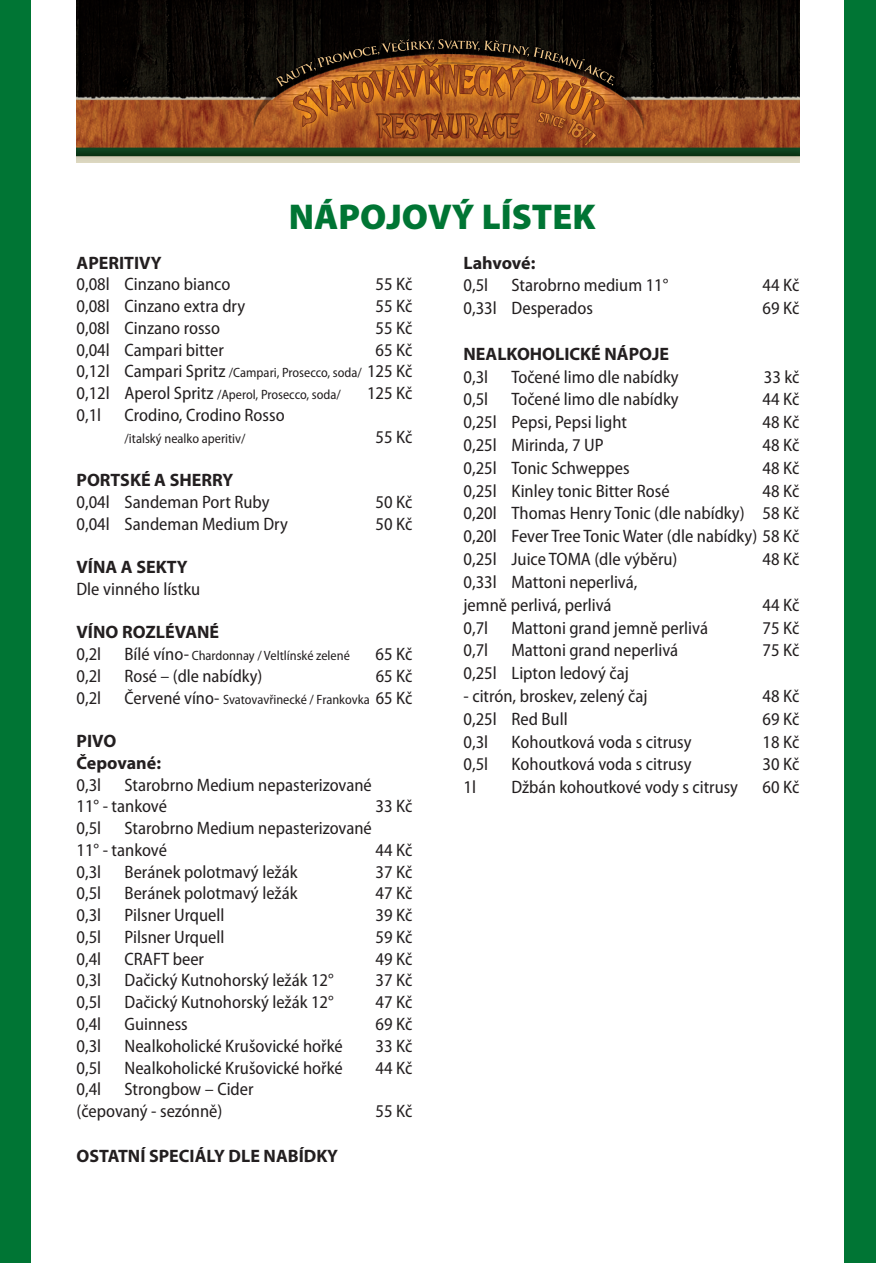
<style>
.page{position:relative;width:876px;height:1263px;background:#007534}
.page>*{position:absolute;margin:0;border:0;box-sizing:border-box;transform-origin:0 0}
.základní_písmo{font:900 36px "Myriad Pro";color:#007534}
.základní_písmo-2{font:semi-condensed 18px/21.8px "Myriad Pro";color:#231f20}
.základní_písmo-3{font:700 18px "Myriad Pro";color:#231f20}
.základní_písmo-4{font:semi-condensed 13.5px "Myriad Pro";color:#231f20}
.s1{font-size:13.5px}
.s2{font-size:18px}
</style>
<div class="page">
<div style="left:32px;top:0;width:812px;height:1263px;background:#fff"></div>
<img style="left:77px;top:0;width:722px;height:163px">
<p class="základní_písmo" style="left:289px;top:196px;width:308px">NÁPOJOVÝ LÍSTEK</p>
<p class="základní_písmo-3" style="left:77px;top:252px;width:86px">APERITIVY</p>
<p class="základní_písmo-2" style="left:77px;top:274px;width:155px">0,08l Cinzano bianco</p>
<p class="základní_písmo-2" style="left:376px;top:274px;width:38px">55 Kč</p>
<p class="základní_písmo-2" style="left:77px;top:296px;width:170px">0,08l Cinzano extra dry</p>
<p class="základní_písmo-2" style="left:376px;top:296px;width:38px">55 Kč</p>
<p class="základní_písmo-2" style="left:77px;top:317px;width:145px">0,08l Cinzano rosso</p>
<p class="základní_písmo-2" style="left:376px;top:317px;width:38px">55 Kč</p>
<p class="základní_písmo-2" style="left:77px;top:339px;width:149px">0,04l Campari bitter</p>
<p class="základní_písmo-2" style="left:376px;top:339px;width:38px">65 Kč</p>
<p class="základní_písmo-2" style="left:77px;top:361px;width:338px">0,12l Campari Spritz <span class="s1">/Campari, Prosecco, soda/</span> 125 Kč</p>
<p class="základní_písmo-4" style="left:77px;top:387px;width:266px"><span class="s2">0,12l Aperol Spritz</span> /Aperol, Prosecco, soda/</p>
<p class="základní_písmo-2" style="left:367px;top:383px;width:47px">125 Kč</p>
<p class="základní_písmo-2" style="left:77px;top:404px;width:26px">0,1l</p>
<p class="základní_písmo-2" style="left:125px;top:404px;width:162px">Crodino, Crodino Rosso</p>
<p class="základní_písmo-4" style="left:125px;top:431px;width:122px">/italský nealko aperitiv/</p>
<p class="základní_písmo-2" style="left:376px;top:426px;width:38px">55 Kč</p>
<p class="základní_písmo-3" style="left:77px;top:470px;width:158px">PORTSKÉ A SHERRY</p>
<p class="základní_písmo-2" style="left:77px;top:491px;width:195px">0,04l Sandeman Port Ruby</p>
<p class="základní_písmo-2" style="left:376px;top:491px;width:38px">50 Kč</p>
<p class="základní_písmo-2" style="left:77px;top:513px;width:213px">0,04l Sandeman Medium Dry</p>
<p class="základní_písmo-2" style="left:376px;top:513px;width:38px">50 Kč</p>
<p class="základní_písmo-3" style="left:77px;top:557px;width:113px">VÍNA A SEKTY</p>
<p class="základní_písmo-2" style="left:77px;top:578px;width:125px">Dle vinného lístku</p>
<p class="základní_písmo-3" style="left:77px;top:622px;width:144px">VÍNO ROZLÉVANÉ</p>
<p class="základní_písmo-2" style="left:77px;top:644px;width:26px">0,2l</p>
<p class="základní_písmo-4" style="left:125px;top:648px;width:227px"><span class="s2">Bílé víno-</span> Chardonnay / Veltlínské zelené</p>
<p class="základní_písmo-2" style="left:376px;top:644px;width:38px">65 Kč</p>
<p class="základní_písmo-2" style="left:77px;top:665px;width:26px">0,2l</p>
<p class="základní_písmo-2" style="left:125px;top:665px;width:139px">Rosé – (dle nabídky)</p>
<p class="základní_písmo-2" style="left:376px;top:665px;width:38px">65 Kč</p>
<p class="základní_písmo-2" style="left:77px;top:687px;width:26px">0,2l</p>
<p class="základní_písmo-4" style="left:125px;top:692px;width:290px"><span class="s2">Červené víno-</span> Svatovavřinecké / Frankovka <span class="s2">65 Kč</span></p>
<p class="základní_písmo-3" style="left:77px;top:731px;width:41px">PIVO</p>
<p class="základní_písmo-3" style="left:77px;top:753px;width:86px">Čepované:</p>
<p class="základní_písmo-2" style="left:77px;top:774px;width:26px">0,3l</p>
<p class="základní_písmo-2" style="left:77px;top:774px;width:297px;text-indent:48px">Starobrno Medium nepasterizované<br>11° - tankové</p>
<p class="základní_písmo-2" style="left:376px;top:796px;width:38px">33 Kč</p>
<p class="základní_písmo-2" style="left:77px;top:818px;width:26px">0,5l</p>
<p class="základní_písmo-2" style="left:77px;top:818px;width:297px;text-indent:48px">Starobrno Medium nepasterizované<br>11° - tankové</p>
<p class="základní_písmo-2" style="left:376px;top:839px;width:38px">44 Kč</p>
<p class="základní_písmo-2" style="left:77px;top:861px;width:26px">0,3l</p>
<p class="základní_písmo-2" style="left:125px;top:861px;width:174px">Beránek polotmavý ležák</p>
<p class="základní_písmo-2" style="left:376px;top:861px;width:38px">37 Kč</p>
<p class="základní_písmo-2" style="left:77px;top:883px;width:26px">0,5l</p>
<p class="základní_písmo-2" style="left:125px;top:883px;width:174px">Beránek polotmavý ležák</p>
<p class="základní_písmo-2" style="left:376px;top:883px;width:38px">47 Kč</p>
<p class="základní_písmo-2" style="left:77px;top:905px;width:26px">0,3l</p>
<p class="základní_písmo-2" style="left:125px;top:905px;width:102px">Pilsner Urquell</p>
<p class="základní_písmo-2" style="left:376px;top:905px;width:38px">39 Kč</p>
<p class="základní_písmo-2" style="left:77px;top:926px;width:26px">0,5l</p>
<p class="základní_písmo-2" style="left:125px;top:926px;width:102px">Pilsner Urquell</p>
<p class="základní_písmo-2" style="left:376px;top:926px;width:38px">59 Kč</p>
<p class="základní_písmo-2" style="left:77px;top:948px;width:26px">0,4l</p>
<p class="základní_písmo-2" style="left:125px;top:948px;width:81px">CRAFT beer</p>
<p class="základní_písmo-2" style="left:376px;top:948px;width:38px">49 Kč</p>
<p class="základní_písmo-2" style="left:77px;top:970px;width:26px">0,3l</p>
<p class="základní_písmo-2" style="left:125px;top:970px;width:211px">Dačický Kutnohorský ležák 12°</p>
<p class="základní_písmo-2" style="left:376px;top:970px;width:38px">37 Kč</p>
<p class="základní_písmo-2" style="left:77px;top:992px;width:26px">0,5l</p>
<p class="základní_písmo-2" style="left:125px;top:992px;width:211px">Dačický Kutnohorský ležák 12°</p>
<p class="základní_písmo-2" style="left:376px;top:992px;width:38px">47 Kč</p>
<p class="základní_písmo-2" style="left:77px;top:1013px;width:26px">0,4l</p>
<p class="základní_písmo-2" style="left:125px;top:1013px;width:65px">Guinness</p>
<p class="základní_písmo-2" style="left:376px;top:1013px;width:38px">69 Kč</p>
<p class="základní_písmo-2" style="left:77px;top:1035px;width:26px">0,3l</p>
<p class="základní_písmo-2" style="left:125px;top:1035px;width:220px">Nealkoholické Krušovické hořké</p>
<p class="základní_písmo-2" style="left:376px;top:1035px;width:38px">33 Kč</p>
<p class="základní_písmo-2" style="left:77px;top:1057px;width:26px">0,5l</p>
<p class="základní_písmo-2" style="left:125px;top:1057px;width:220px">Nealkoholické Krušovické hořké</p>
<p class="základní_písmo-2" style="left:376px;top:1057px;width:38px">44 Kč</p>
<p class="základní_písmo-2" style="left:77px;top:1079px;width:26px">0,4l</p>
<p class="základní_písmo-2" style="left:77px;top:1079px;width:179px;text-indent:48px">Strongbow – Cider (čepovaný - sezónně)</p>
<p class="základní_písmo-2" style="left:376px;top:1100px;width:38px">55 Kč</p>
<p class="základní_písmo-3" style="left:77px;top:1145px;width:263px">OSTATNÍ SPECIÁLY DLE NABÍDKY</p>
<p class="základní_písmo-3" style="left:463px;top:252px;width:73px">Lahvové:</p>
<p class="základní_písmo-2" style="left:463px;top:275px;width:26px">0,5l</p>
<p class="základní_písmo-2" style="left:511px;top:275px;width:158px">Starobrno medium 11°</p>
<p class="základní_písmo-2" style="left:763px;top:275px;width:38px">44 Kč</p>
<p class="základní_písmo-2" style="left:463px;top:298px;width:131px">0,33l Desperados</p>
<p class="základní_písmo-2" style="left:763px;top:298px;width:38px">69 Kč</p>
<p class="základní_písmo-3" style="left:463px;top:344px;width:207px">NEALKOHOLICKÉ NÁPOJE</p>
<p class="základní_písmo-2" style="left:463px;top:366px;width:26px">0,3l</p>
<p class="základní_písmo-2" style="left:511px;top:366px;width:169px">Točené limo dle nabídky</p>
<p class="základní_písmo-2" style="left:764px;top:366px;width:37px">33 kč</p>
<p class="základní_písmo-2" style="left:463px;top:389px;width:26px">0,5l</p>
<p class="základní_písmo-2" style="left:511px;top:389px;width:169px">Točené limo dle nabídky</p>
<p class="základní_písmo-2" style="left:763px;top:389px;width:38px">44 Kč</p>
<p class="základní_písmo-2" style="left:463px;top:412px;width:165px">0,25l Pepsi, Pepsi light</p>
<p class="základní_písmo-2" style="left:763px;top:412px;width:38px">48 Kč</p>
<p class="základní_písmo-2" style="left:463px;top:435px;width:142px">0,25l Mirinda, 7 UP</p>
<p class="základní_písmo-2" style="left:763px;top:435px;width:38px">48 Kč</p>
<p class="základní_písmo-2" style="left:463px;top:457px;width:168px">0,25l Tonic Schweppes</p>
<p class="základní_písmo-2" style="left:763px;top:457px;width:38px">48 Kč</p>
<p class="základní_písmo-2" style="left:463px;top:480px;width:208px">0,25l Kinley tonic Bitter Rosé</p>
<p class="základní_písmo-2" style="left:763px;top:480px;width:38px">48 Kč</p>
<p class="základní_písmo-2" style="left:463px;top:503px;width:338px">0,20l Thomas Henry Tonic (dle nabídky) 58 Kč</p>
<p class="základní_písmo-2" style="left:463px;top:526px;width:338px">0,20l Fever Tree Tonic Water (dle nabídky) 58 Kč</p>
<p class="základní_písmo-2" style="left:463px;top:549px;width:215px">0,25l Juice TOMA (dle výběru)</p>
<p class="základní_písmo-2" style="left:763px;top:549px;width:38px">48 Kč</p>
<p class="základní_písmo-2" style="left:463px;top:571px;width:175px;line-height:22.8px">0,33l Mattoni neperlivá, jemně perlivá, perlivá</p>
<p class="základní_písmo-2" style="left:763px;top:594px;width:38px">44 Kč</p>
<p class="základní_písmo-2" style="left:463px;top:617px;width:26px">0,7l</p>
<p class="základní_písmo-2" style="left:511px;top:617px;width:198px">Mattoni grand jemně perlivá</p>
<p class="základní_písmo-2" style="left:763px;top:617px;width:38px">75 Kč</p>
<p class="základní_písmo-2" style="left:463px;top:640px;width:26px">0,7l</p>
<p class="základní_písmo-2" style="left:511px;top:640px;width:168px">Mattoni grand neperlivá</p>
<p class="základní_písmo-2" style="left:763px;top:640px;width:38px">75 Kč</p>
<p class="základní_písmo-2" style="left:463px;top:663px;width:167px">0,25l Lipton ledový čaj</p>
<p class="základní_písmo-2" style="left:463px;top:685px;width:185px">- citrón, broskev, zelený čaj</p>
<p class="základní_písmo-2" style="left:763px;top:685px;width:38px">48 Kč</p>
<p class="základní_písmo-2" style="left:463px;top:708px;width:106px">0,25l Red Bull</p>
<p class="základní_písmo-2" style="left:763px;top:708px;width:38px">69 Kč</p>
<p class="základní_písmo-2" style="left:463px;top:731px;width:26px">0,3l</p>
<p class="základní_písmo-2" style="left:511px;top:731px;width:182px">Kohoutková voda s citrusy</p>
<p class="základní_písmo-2" style="left:763px;top:731px;width:38px">18 Kč</p>
<p class="základní_písmo-2" style="left:463px;top:754px;width:26px">0,5l</p>
<p class="základní_písmo-2" style="left:511px;top:754px;width:182px">Kohoutková voda s citrusy</p>
<p class="základní_písmo-2" style="left:763px;top:754px;width:38px">30 Kč</p>
<p class="základní_písmo-2" style="left:463px;top:777px;width:14px">1l</p>
<p class="základní_písmo-2" style="left:511px;top:777px;width:228px">Džbán kohoutkové vody s citrusy</p>
<p class="základní_písmo-2" style="left:763px;top:777px;width:38px">60 Kč</p>
</div>
